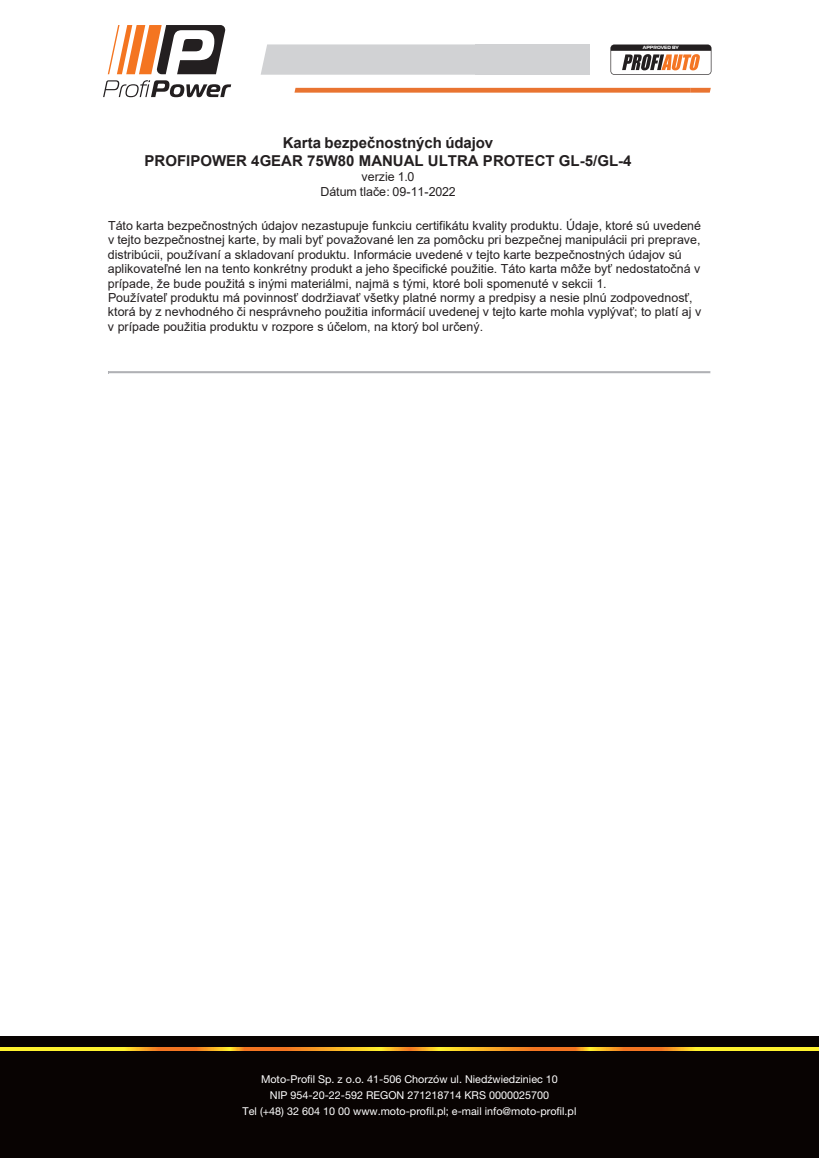
<style>
.page{position:relative;width:819px;height:1158px;background:#fff}
.page>*{position:absolute;margin:0;border:0;box-sizing:border-box;transform-origin:0 0}
.t1{font:700 15px/18.2px "Arial";color:#231f20;text-align:center}
.t2{font:12.5px/14.4px "Arial";color:#231f20;text-align:center}
.t3{font:10.75px/16.2px "Helvetica Neue LT Pro";color:#fff;text-align:center}
.t4{font:700 4.62px "Magistral";color:#fff}
</style>
<div class="page">
<svg style="left:108px;top:371px;width:603px;height:3px;background:#c7c8cb"></svg>
<div style="left:0;top:1036px;width:819px;height:122px;background:#080302"></div>
<svg style="left:0;top:1048px;width:819px;height:2px;background:#fab927"></svg>
<svg style="left:108px;top:25px;width:118px;height:49px"></svg>
<svg style="left:103px;top:80px;width:128px;height:17px"></svg>
<svg style="left:261px;top:44px;width:214px;height:31px;background:#d2d3d5"></svg>
<div style="left:475px;top:44px;width:114px;height:31px;background:#d1d2d4"></div>
<svg style="left:294px;top:88px;width:417px;height:5px;background:#ea7e40"></svg>
<svg style="left:610px;top:45px;width:101px;height:30px"></svg>
<p class="t4" style="left:643px;top:45px;width:37px">APPROVED BY</p>
<p class="t1" style="left:145px;top:134px;width:488px">Karta bezpečnostných údajov<br>PROFIPOWER 4GEAR 75W80 MANUAL ULTRA PROTECT GL-5/GL-4</p>
<p class="t2" style="left:320px;top:170px;width:137px">verzie 1.0<br>Dátum tlače: 09-11-2022</p>
<p class="t2" style="left:108px;top:218px;width:595px;text-align:left">Táto karta bezpečnostných údajov nezastupuje funkciu certifikátu kvality produktu. Údaje, ktoré sú uvedené v tejto bezpečnostnej karte, by mali byť považované len za pomôcku pri bezpečnej manipulácii pri preprave, distribúcii, používaní a skladovaní produktu. Informácie uvedené v tejto karte bezpečnostných údajov sú aplikovateľné len na tento konkrétny produkt a jeho špecifické použitie. Táto karta môže byť nedostatočná v prípade, že bude použitá s inými materiálmi, najmä s tými, ktoré boli spomenuté v sekcii 1.<br>Používateľ produktu má povinnosť dodržiavať všetky platné normy a predpisy a nesie plnú zodpovednosť, ktorá by z nevhodného či nesprávneho použitia informácií uvedenej v tejto karte mohla vyplývať; to platí aj v v prípade použitia produktu v rozpore s účelom, na ktorý bol určený.</p>
<p class="t3" style="left:243px;top:1070px;width:335px">Moto-Profil Sp. z o.o. 41-506 Chorzów ul. Niedźwiedziniec 10<br>NIP 954-20-22-592 REGON 271218714 KRS 0000025700<br>Tel (+48) 32 604 10 00 www.moto-profil.pl; e-mail info@moto-profil.pl</p>
</div>
